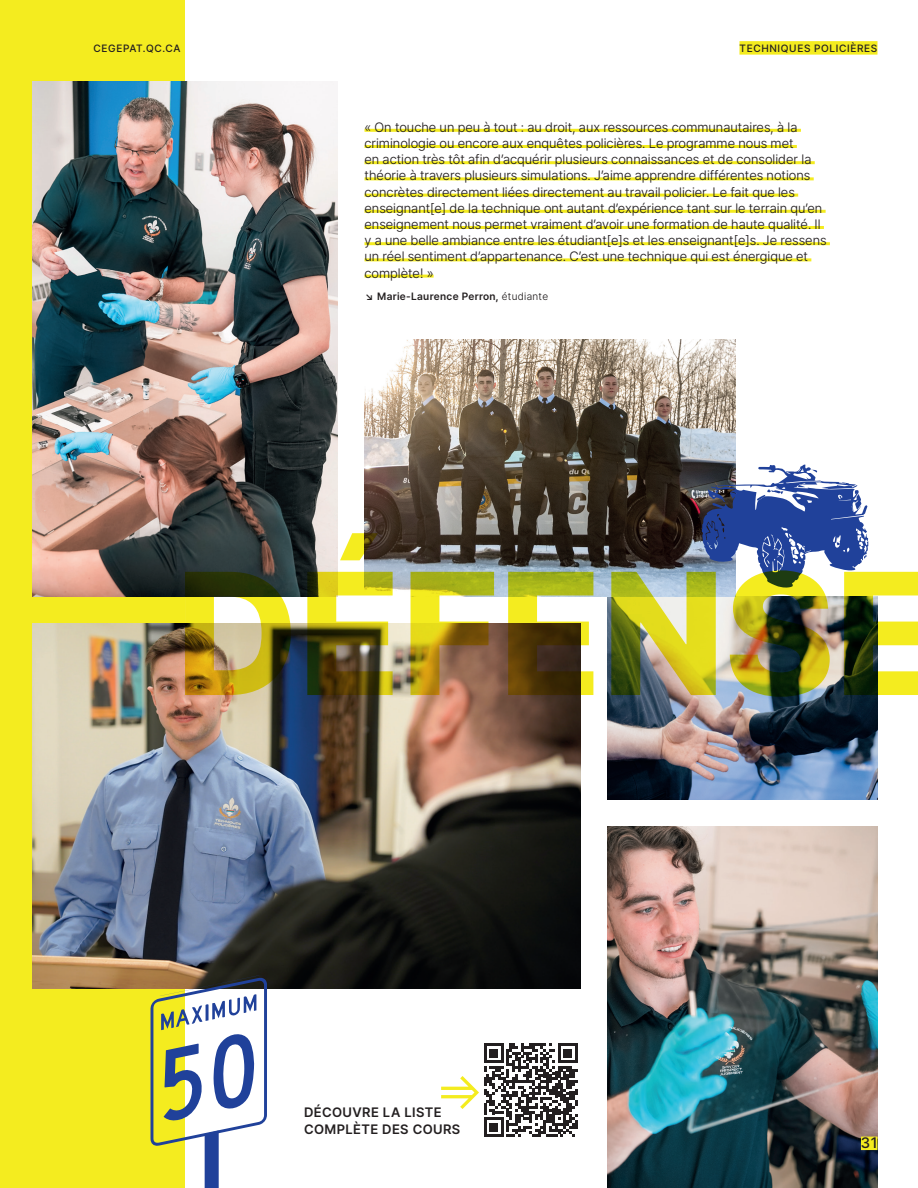
<style>
.page{position:relative;width:918px;height:1188px;background:#fff}
.page>*{position:absolute;margin:0;border:0;box-sizing:border-box;transform-origin:0 0}
.t1{font:800 174px "Pretendard";letter-spacing:-.005em;color:#f4ec1f}
.t2{font:300 53.25px "Pretendard";color:#f4ec1f}
.t3{font:500 15px "Pretendard";color:#231f20}
.t4{font:300 13.5px/16.2px "Pretendard";color:#231f20}
.t5{font:600 13.5px/16.2px "Pretendard";letter-spacing:.03em;color:#231f20}
.t6{font:500 10.5px "Pretendard";letter-spacing:.06em;color:#231f20}
.t7{font:600 10.5px "Pretendard";letter-spacing:.03em;color:#231f20}
.s1{font-weight:300}
</style>
<div class="page">
<div style="left:0;top:0;width:185px;height:1188px;background:#f4ec1f"></div>
<svg style="left:484px;top:1043px;width:94px;height:94px"></svg>
<img style="left:608px;top:826px;width:270px;height:362px">
<img style="left:608px;top:596px;width:270px;height:203px">
<img style="left:32px;top:623px;width:548px;height:365px">
<img style="left:364px;top:339px;width:371px;height:257px">
<svg style="left:702px;top:464px;width:166px;height:124px"></svg>
<img style="left:32px;top:81px;width:306px;height:515px">
<div style="left:739px;top:41px;width:139px;height:14px;background:#f4ec1f"></div>
<hr style="left:364px;top:129px;width:437px;height:3px;background:#f4ec1f">
<hr style="left:364px;top:145px;width:433px;height:3px;background:#f4ec1f">
<hr style="left:364px;top:161px;width:451px;height:3px;background:#f4ec1f">
<hr style="left:364px;top:177px;width:450px;height:3px;background:#f4ec1f">
<hr style="left:364px;top:194px;width:434px;height:3px;background:#f4ec1f">
<hr style="left:364px;top:210px;width:462px;height:3px;background:#f4ec1f">
<hr style="left:364px;top:226px;width:460px;height:3px;background:#f4ec1f">
<hr style="left:364px;top:242px;width:466px;height:3px;background:#f4ec1f">
<hr style="left:364px;top:258px;width:447px;height:3px;background:#f4ec1f">
<hr style="left:364px;top:275px;width:70px;height:3px;background:#f4ec1f">
<svg style="left:150px;top:975px;width:117px;height:213px"></svg>
<div style="left:861px;top:1137px;width:16px;height:13px;background:#f4ec1f"></div>
<p class="t6" style="left:94px;top:41px;width:89px">CEGEPAT.QC.CA</p>
<p class="t6" style="left:739px;top:41px;width:139px">TECHNIQUES POLICIÈRES</p>
<p class="t4" style="left:364px;top:119px;width:464px">« On touche un peu à tout : au droit, aux ressources communautaires, à la criminologie ou encore aux enquêtes policières. Le programme nous met<br>en action très tôt afin d’acquérir plusieurs connaissances et de consolider la théorie à travers plusieurs simulations. J’aime apprendre différentes notions concrètes directement liées directement au travail policier. Le fait que les enseignant[e] de la technique ont autant d’expérience tant sur le terrain qu’en enseignement nous permet vraiment d’avoir une formation de haute qualité. Il y a une belle ambiance entre les étudiant[e]s et les enseignant[e]s. Je ressens un réel sentiment d’appartenance. C’est une technique qui est énergique et complète! »</p>
<p class="t7" style="left:364px;top:289px;width:185px">↘ Marie-Laurence Perron, <span class="s1">étudiante</span></p>
<h1 class="t1" style="left:176px;top:505px;width:764px">DÉFENSE</h1>
<h2 class="t2" style="left:435px;top:1054px;width:50px">⇒</h2>
<p class="t5" style="left:304px;top:1104px;width:158px">DÉCOUVRE LA LISTE<br>COMPLÈTE DES COURS</p>
<p class="t3" style="left:861px;top:1132px;width:18px">31</p>
</div>
